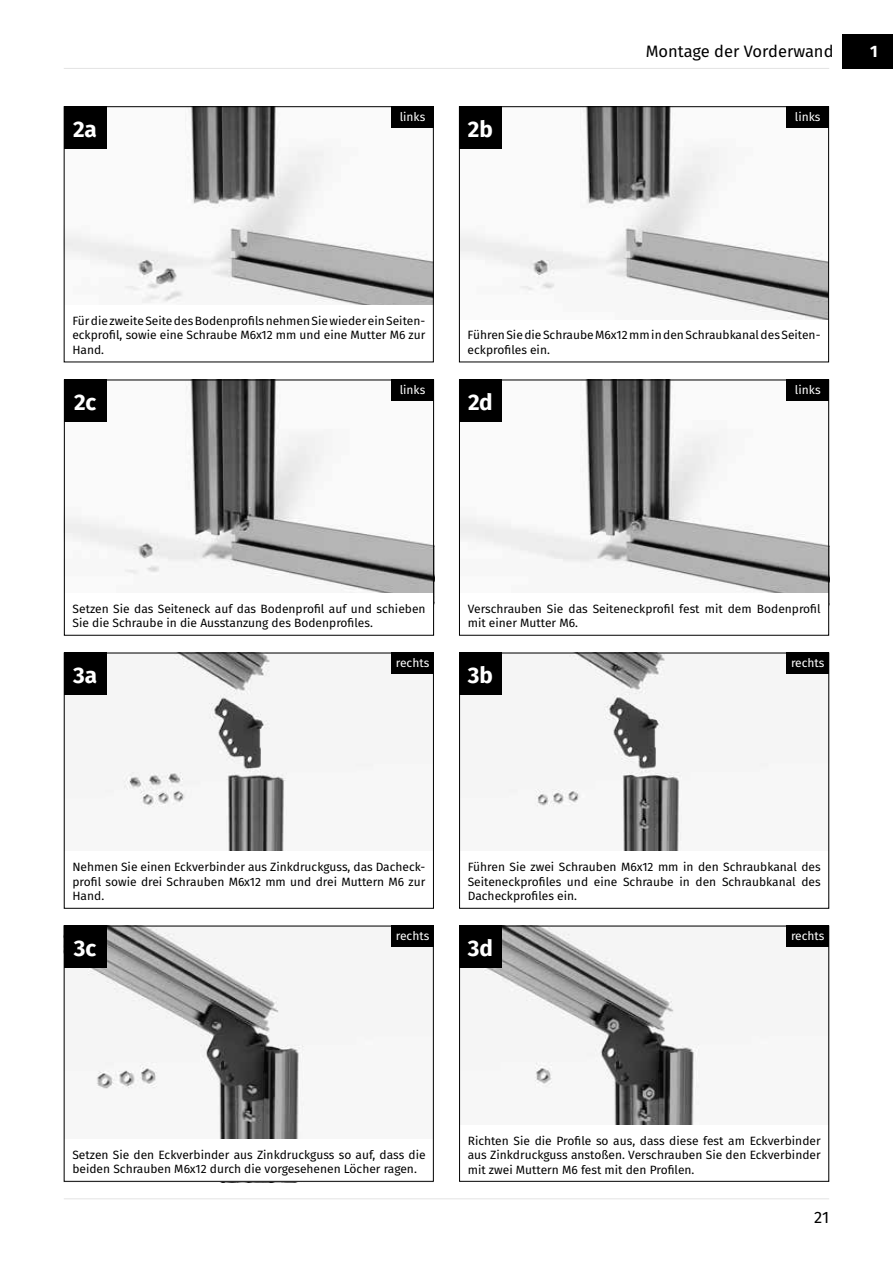
<style>
.page{position:relative;width:893px;height:1263px;background:#fff}
.page>*{position:absolute;margin:0;border:0;box-sizing:border-box;transform-origin:0 0}
.t1{font:700 22.5px "Fira Sans";color:#fff}
.t2{font:16.5px "Fira Sans";color:#000}
.t3{font:700 16.5px "Fira Sans";color:#fff}
.t4{font:12px/14.4px "Fira Sans";color:#000;text-align:justify}
.t5{font:12px "Fira Sans";color:#fff}
</style>
<div class="page">
<hr style="left:64px;top:1198px;width:765px;height:1px;background:#e3e3e3">
<img style="left:66px;top:108px;width:366px;height:197px">
<img style="left:461px;top:108px;width:366px;height:212px">
<img style="left:105px;top:655px;width:268px;height:196px">
<img style="left:461px;top:382px;width:366px;height:211px">
<img style="left:66px;top:382px;width:366px;height:211px">
<img style="left:508px;top:655px;width:260px;height:196px">
<img style="left:87px;top:928px;width:217px;height:211px">
<img style="left:482px;top:928px;width:217px;height:197px">
<hr style="left:64px;top:68px;width:765px;height:1px;background:#e3e3e3">
<div style="left:842px;top:35px;width:51px;height:34px;background:#000"></div>
<div style="left:391px;top:106px;width:43px;height:22px;background:#000"></div>
<div style="left:391px;top:380px;width:43px;height:21px;background:#000"></div>
<div style="left:786px;top:380px;width:43px;height:21px;background:#000"></div>
<div style="left:786px;top:106px;width:43px;height:22px;background:#000"></div>
<div style="left:786px;top:653px;width:43px;height:21px;background:#000"></div>
<div style="left:786px;top:926px;width:43px;height:21px;background:#000"></div>
<div style="left:391px;top:653px;width:43px;height:21px;background:#000"></div>
<div style="left:391px;top:926px;width:43px;height:21px;background:#000"></div>
<div style="left:64px;top:106px;width:370px;height:256px;border:1px solid #000"></div>
<div style="left:459px;top:106px;width:370px;height:256px;border:1px solid #000"></div>
<div style="left:64px;top:106px;width:42px;height:43px;background:#000"></div>
<div style="left:459px;top:106px;width:43px;height:43px;background:#000"></div>
<div style="left:459px;top:380px;width:370px;height:256px;border:1px solid #000"></div>
<div style="left:64px;top:380px;width:370px;height:256px;border:1px solid #000"></div>
<div style="left:459px;top:653px;width:370px;height:256px;border:1px solid #000"></div>
<div style="left:459px;top:926px;width:370px;height:256px;border:1px solid #000"></div>
<div style="left:459px;top:380px;width:43px;height:42px;background:#000"></div>
<div style="left:64px;top:380px;width:43px;height:42px;background:#000"></div>
<div style="left:64px;top:653px;width:370px;height:256px;border:1px solid #000"></div>
<div style="left:64px;top:653px;width:42px;height:42px;background:#000"></div>
<div style="left:459px;top:653px;width:43px;height:42px;background:#000"></div>
<div style="left:64px;top:926px;width:370px;height:256px;border:1px solid #000"></div>
<div style="left:64px;top:926px;width:42px;height:42px;background:#000"></div>
<div style="left:459px;top:926px;width:43px;height:42px;background:#000"></div>
<p class="t5" style="left:400px;top:108px;width:27px">links</p>
<h1 class="t1" style="left:73px;top:110px;width:25px">2a</h1>
<h1 class="t1" style="left:468px;top:110px;width:27px">2b</h1>
<h2 class="t2" style="left:646px;top:39px;width:189px">Montage der Vorderwand</h2>
<h2 class="t3" style="left:870px;top:38px;width:9px">1</h2>
<p class="t5" style="left:795px;top:108px;width:27px">links</p>
<p class="t4" style="left:72px;top:313px;width:354px">Für die zweite Seite des Bodenprofils nehmen Sie wieder ein Seiten&shy;eckprofil, sowie eine Schraube M6x12 mm und eine Mutter M6 zur Hand.</p>
<p class="t4" style="left:468px;top:328px;width:354px">Führen Sie die Schraube M6x12 mm in den Schraubkanal des Seiten&shy;eckprofiles ein.</p>
<p class="t5" style="left:400px;top:381px;width:27px">links</p>
<p class="t5" style="left:795px;top:381px;width:27px">links</p>
<h1 class="t1" style="left:74px;top:383px;width:23px">2c</h1>
<h1 class="t1" style="left:468px;top:383px;width:26px">2d</h1>
<p class="t4" style="left:73px;top:601px;width:354px">Setzen Sie das Seiteneck auf das Bodenprofil auf und schieben<br>Sie die Schraube in die Ausstanzung des Bodenprofiles.</p>
<p class="t4" style="left:468px;top:601px;width:354px">Verschrauben Sie das Seiteneckprofil fest mit dem Bodenprofil mit einer Mutter M6.</p>
<p class="t5" style="left:396px;top:654px;width:35px">rechts</p>
<h1 class="t1" style="left:73px;top:656px;width:26px">3a</h1>
<h1 class="t1" style="left:468px;top:656px;width:27px">3b</h1>
<p class="t5" style="left:791px;top:654px;width:35px">rechts</p>
<p class="t4" style="left:72px;top:860px;width:354px">Nehmen Sie einen Eckverbinder aus Zinkdruckguss, das Dacheck&shy;profil sowie drei Schrauben M6x12 mm und drei Muttern M6 zur Hand.</p>
<p class="t4" style="left:468px;top:860px;width:354px">Führen Sie zwei Schrauben M6x12 mm in den Schraubkanal des Seiteneckprofiles und eine Schraube in den Schraubkanal des Dacheckprofiles ein.</p>
<p class="t5" style="left:396px;top:927px;width:35px">rechts</p>
<h1 class="t1" style="left:74px;top:929px;width:24px">3c</h1>
<h1 class="t1" style="left:468px;top:929px;width:27px">3d</h1>
<p class="t5" style="left:791px;top:927px;width:35px">rechts</p>
<p class="t4" style="left:72px;top:1147px;width:355px">Setzen Sie den Eckverbinder aus Zinkdruckguss so auf, dass die beiden Schrauben M6x12 durch die vorgesehenen Löcher ragen.</p>
<p class="t4" style="left:468px;top:1133px;width:354px">Richten Sie die Profile so aus, dass diese fest am Eckverbinder aus Zinkdruckguss anstoßen. Verschrauben Sie den Eckverbinder mit zwei Muttern M6 fest mit den Profilen.</p>
<h2 class="t2" style="left:814px;top:1205px;width:16px">21</h2>
</div>
